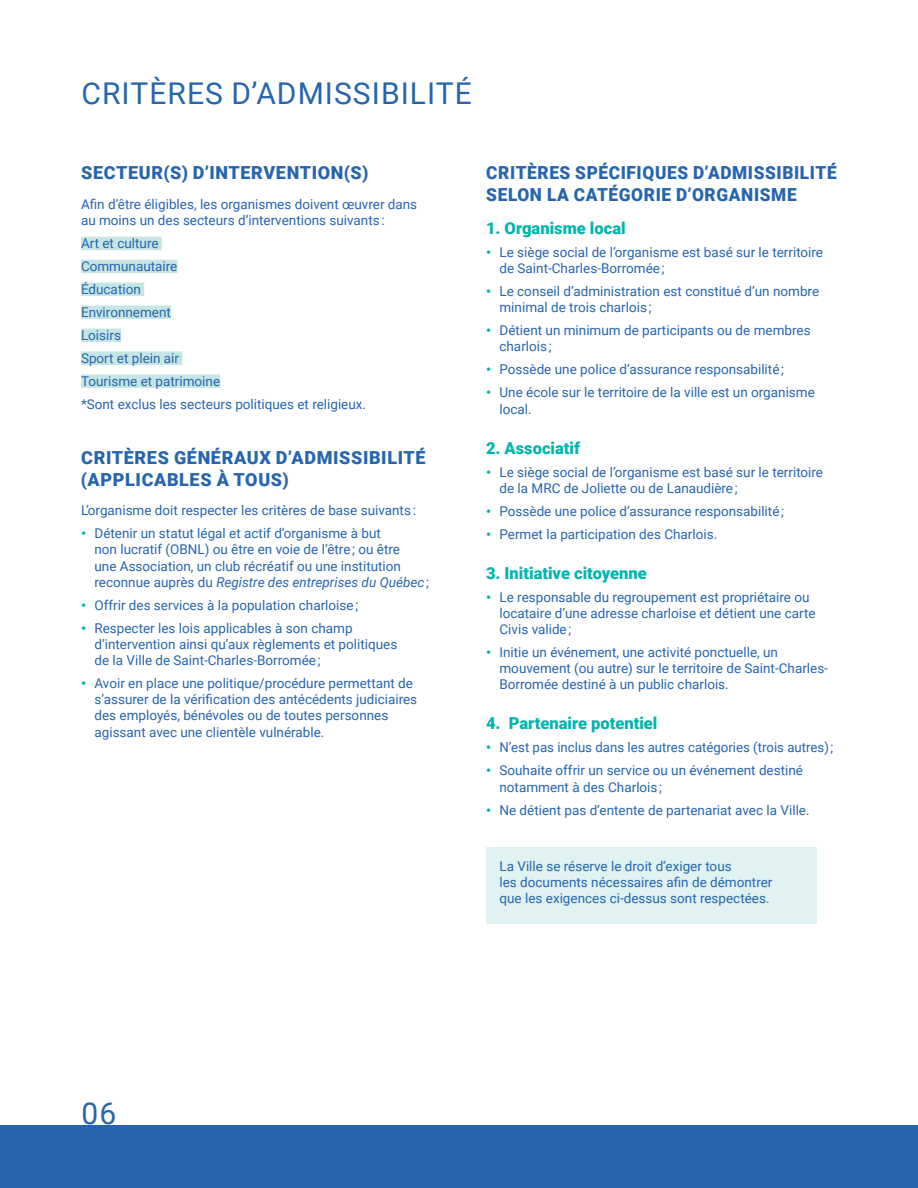
<style>
.page{position:relative;width:918px;height:1188px;background:#fff}
.page>*{position:absolute;margin:0;border:0;box-sizing:border-box;transform-origin:0 0}
.t1{font:30px "Roboto";letter-spacing:.035em;color:#2665ae}
.t2{font:900 18px/21.6px "Roboto";letter-spacing:.035em;color:#2665ae}
.t3{font:900 18px/21.6px "Roboto";letter-spacing:.035em;color:#2665ae;scale:.96 1}
.t4{font:900 16.5px "Roboto";color:#00b5ae}
.t5{font:13.5px/16.2px "Roboto";color:#2665ae}
.s1{font-weight:900;color:#00b5ae}
.s2{font-style:italic}
</style>
<div class="page">
<div style="left:0;top:1125px;width:918px;height:63px;background:#2665ae"></div>
<div style="left:81px;top:237px;width:81px;height:13px;background:#c5e6e4"></div>
<div style="left:81px;top:260px;width:96px;height:13px;background:#c5e6e4"></div>
<div style="left:81px;top:283px;width:63px;height:13px;background:#c5e6e4"></div>
<div style="left:81px;top:306px;width:90px;height:13px;background:#c5e6e4"></div>
<div style="left:81px;top:328px;width:40px;height:14px;background:#c5e6e4"></div>
<div style="left:81px;top:351px;width:101px;height:14px;background:#c5e6e4"></div>
<div style="left:81px;top:374px;width:139px;height:14px;background:#c5e6e4"></div>
<div style="left:486px;top:847px;width:330px;height:77px;background:#e0f2f1"></div>
<h1 class="t1" style="left:82px;top:72px;width:392px">CRITÈRES D’ADMISSIBILITÉ</h1>
<h2 class="t2" style="left:81px;top:161px;width:289px">SECTEUR(S) D’INTERVENTION(S)</h2>
<p class="t5" style="left:81px;top:195px;width:338px">Afin d’être éligibles, les organismes doivent œuvrer dans au moins un des secteurs d’interventions suivants :</p>
<p class="t5" style="left:81px;top:231px;width:287px;line-height:23px">Art et culture<br>Communautaire<br>Éducation<br>Environnement<br>Loisirs<br>Sport et plein air<br>Tourisme et patrimoine<br>*Sont exclus les secteurs politiques et religieux.</p>
<h2 class="t2" style="left:81px;top:446px;width:346px">CRITÈRES GÉNÉRAUX D’ADMISSIBILITÉ (APPLICABLES À TOUS)</h2>
<p class="t5" style="left:81px;top:502px;width:336px">L’organisme doit respecter les critères de base suivants :</p>
<p class="t5" style="left:94px;top:525px;width:336px;text-indent:-14px"><span class="s1">•</span> Détenir un statut légal et actif d’organisme à but<br>non lucratif (OBNL) ou être en voie de l’être ; ou être<br>une Association, un club récréatif ou une institution reconnue auprès du <span class="s2">Registre des entreprises du Québec</span> ;</p>
<p class="t5" style="left:81px;top:596px;width:279px"><span class="s1">•</span> Offrir des services à la population charloise ;</p>
<p class="t5" style="left:94px;top:619px;width:304px;text-indent:-14px"><span class="s1">•</span> Respecter les lois applicables à son champ d’intervention ainsi qu’aux règlements et politiques de la Ville de Saint-Charles-Borromée ;</p>
<p class="t5" style="left:94px;top:675px;width:324px;text-indent:-14px"><span class="s1">•</span> Avoir en place une politique/procédure permettant de s’assurer de la vérification des antécédents judiciaires des employés, bénévoles ou de toutes personnes agissant avec une clientèle vulnérable.</p>
<h2 class="t3" style="left:486px;top:161px;width:366px">CRITÈRES SPÉCIFIQUES D’ADMISSIBILITÉ<br>SELON LA CATÉGORIE D’ORGANISME</h2>
<p class="t4" style="left:486px;top:217px;width:141px">1. Organisme local</p>
<p class="t5" style="left:500px;top:244px;width:325px;text-indent:-14px"><span class="s1">•</span> Le siège social de l’organisme est basé sur le territoire de Saint-Charles-Borromée ;</p>
<p class="t5" style="left:500px;top:283px;width:321px;text-indent:-14px"><span class="s1">•</span> Le conseil d’administration est constitué d’un nombre minimal de trois charlois ;</p>
<p class="t5" style="left:500px;top:322px;width:313px;text-indent:-14px"><span class="s1">•</span> Détient un minimum de participants ou de membres charlois ;</p>
<p class="t5" style="left:486px;top:361px;width:300px"><span class="s1">•</span> Possède une police d’assurance responsabilité ;</p>
<p class="t5" style="left:500px;top:384px;width:317px;text-indent:-14px"><span class="s1">•</span> Une école sur le territoire de la ville est un organisme local.</p>
<p class="t4" style="left:486px;top:436px;width:96px">2. Associatif</p>
<p class="t5" style="left:500px;top:463px;width:325px;text-indent:-14px"><span class="s1">•</span> Le siège social de l’organisme est basé sur le territoire de la MRC de Joliette ou de Lanaudière ;</p>
<p class="t5" style="left:486px;top:502px;width:300px"><span class="s1">•</span> Possède une police d’assurance responsabilité ;</p>
<p class="t5" style="left:486px;top:525px;width:233px"><span class="s1">•</span> Permet la participation des Charlois.</p>
<p class="t4" style="left:486px;top:561px;width:162px">3. Initiative citoyenne</p>
<p class="t5" style="left:500px;top:588px;width:318px;text-indent:-14px"><span class="s1">•</span> Le responsable du regroupement est propriétaire ou locataire d’une adresse charloise et détient une carte<br>Civis valide ;</p>
<p class="t5" style="left:500px;top:644px;width:330px;text-indent:-14px"><span class="s1">•</span> Initie un événement, une activité ponctuelle, un mouvement (ou autre) sur le territoire de Saint-Charles-<br>Borromée destiné à un public charlois.</p>
<p class="t4" style="left:486px;top:712px;width:173px">4. Partenaire potentiel</p>
<p class="t5" style="left:486px;top:739px;width:349px"><span class="s1">•</span> N’est pas inclus dans les autres catégories (trois autres) ;</p>
<p class="t5" style="left:500px;top:762px;width:305px;text-indent:-14px"><span class="s1">•</span> Souhaite offrir un service ou un événement destiné notamment à des Charlois ;</p>
<p class="t5" style="left:486px;top:801px;width:325px"><span class="s1">•</span> Ne détient pas d’entente de partenariat avec la Ville.</p>
<p class="t5" style="left:500px;top:857px;width:274px">La Ville se réserve le droit d’exiger tous<br>les documents nécessaires afin de démontrer que les exigences ci-dessus sont respectées.</p>
<h1 class="t1" style="left:82px;top:1093px;width:36px">06</h1>
</div>
